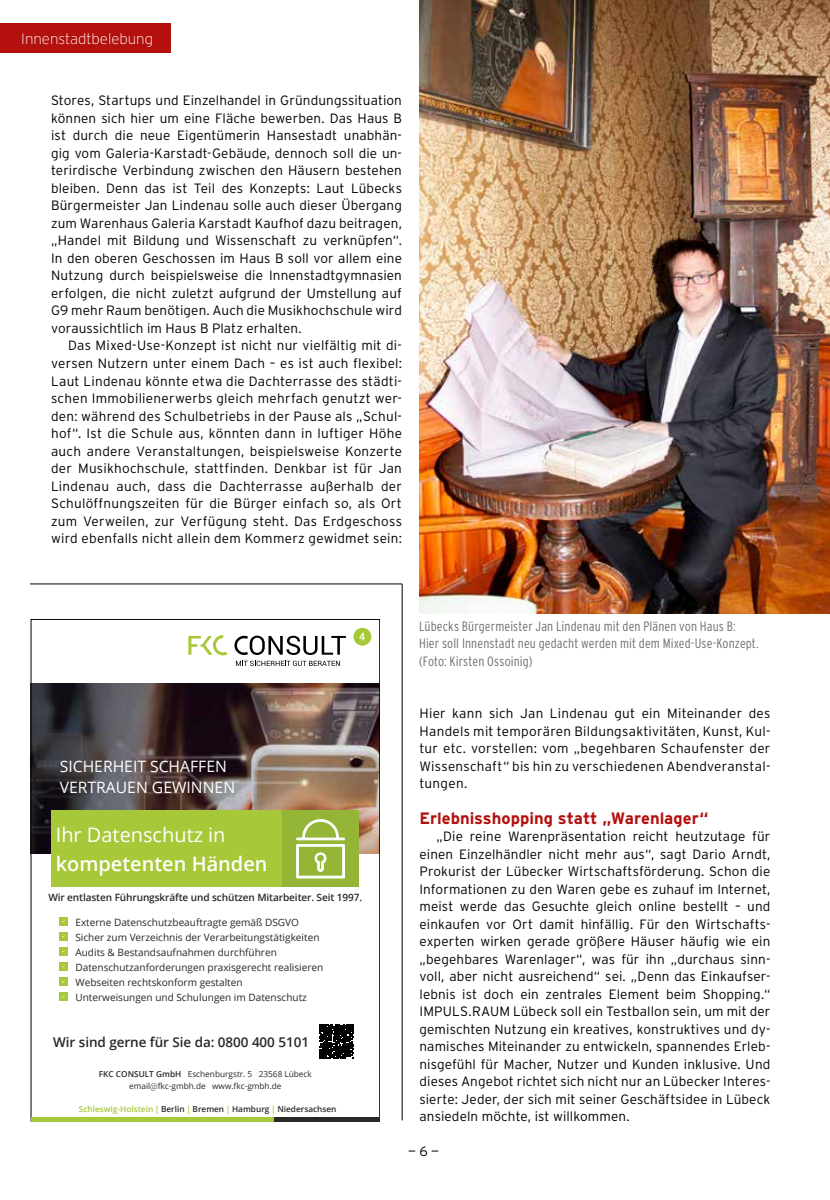
<style>
.page{position:relative;width:830px;height:1200px;background:#fff}
.page>*{position:absolute;margin:0;border:0;box-sizing:border-box;transform-origin:0 0}
.t1{font:600 19.95px "Open Sans";color:#fff}
.t2{font:19.95px "Open Sans";color:#fff}
.t3{font:700 16.5px "Interstate";color:#b4100d}
.t4{font:15.6px/21.6px "Open Sans";color:#fff}
.t5{font:200 15px "Interstate";color:#fff}
.t6{font:300 13.5px/17.5px "Interstate";letter-spacing:.015em;color:#000;text-align:justify}
.t7{font:300 13.5px/17.5px "Interstate Condensed";letter-spacing:.01em;color:#6f6f6e}
.t8{font:600 13.5px "Open Sans";letter-spacing:-.005em;color:#282827}
.t9{font:10.05px/15px "Open Sans";color:#282827}
.t10{font:600 10.05px "Open Sans";letter-spacing:-.01em;color:#282827}
.t11{font:8.25px/12px "Open Sans";color:#282827;text-align:center}
.t12{font:600 8.25px "Open Sans";color:#282827}
.s1{font-weight:600}
.s2{font-family:"Roboto";font-weight:300}
.s3{color:#a7c838}
</style>
<div class="page">
<img style="left:419px;top:0;width:410px;height:613px">
<hr style="left:30px;top:583px;width:372px;height:1px;background:#000">
<hr style="left:401px;top:583px;width:1px;height:537px;background:#000">
<div style="left:0;top:24px;width:170px;height:29px;background:#b4100d"></div>
<svg style="left:188px;top:635px;width:39px;height:20px"></svg>
<div style="left:353px;top:627px;width:18px;height:18px;background:#a7c838;border-radius:50%"></div>
<svg style="left:359px;top:632px;width:5px;height:8px"></svg>
<svg style="left:234px;top:635px;width:112px;height:31px"></svg>
<img style="left:33px;top:683px;width:344px;height:170px">
<div style="left:59px;top:916px;width:9px;height:9px;background:#a7c838"></div>
<div style="left:59px;top:931px;width:9px;height:9px;background:#a7c838"></div>
<div style="left:59px;top:946px;width:9px;height:9px;background:#a7c838"></div>
<div style="left:59px;top:961px;width:9px;height:9px;background:#a7c838"></div>
<div style="left:59px;top:976px;width:9px;height:9px;background:#a7c838"></div>
<div style="left:59px;top:991px;width:9px;height:9px;background:#a7c838"></div>
<div style="left:52px;top:810px;width:307px;height:76px;background:#a7c838"></div>
<div style="left:282px;top:810px;width:77px;height:76px;background:#94b535"></div>
<svg style="left:296px;top:819px;width:48px;height:59px"></svg>
<svg style="left:319px;top:1024px;width:34px;height:34px"></svg>
<div style="left:269px;top:1116px;width:110px;height:5px;background:#282827"></div>
<div style="left:31px;top:1116px;width:242px;height:5px;background:#a7c838"></div>
<p class="t5" style="left:21px;top:31px;width:133px">Innenstadtbelebung</p>
<p class="t6" style="left:51px;top:91px;width:352px">Stores, Startups und Einzelhandel in Gründungssituation können sich hier um eine Fläche bewerben. Das Haus B ist durch die neue Eigentümerin Hansestadt unabhän&shy;gig vom Galeria-Karstadt-Gebäude, dennoch soll die un&shy;terirdische Verbindung zwischen den Häusern bestehen bleiben. Denn das ist Teil des Konzepts: Laut Lübecks Bürgermeister Jan Lindenau solle auch dieser Übergang zum Warenhaus Galeria Karstadt Kaufhof dazu beitragen, „Handel mit Bildung und Wissenschaft zu verknüpfen“.<br>In den oberen Geschossen im Haus B soll vor allem eine Nutzung durch beispielsweise die Innenstadtgymnasien erfolgen, die nicht zuletzt aufgrund der Umstellung auf G9 mehr Raum benötigen. Auch die Musikhochschule wird voraussichtlich im Haus B Platz erhalten.</p>
<p class="t6" style="left:51px;top:337px;width:352px;text-indent:17px">Das Mixed-Use-Konzept ist nicht nur vielfältig mit di&shy;versen Nutzern unter einem Dach – es ist auch flexibel:<br>Laut Lindenau könnte etwa die Dachterrasse des städti&shy;schen Immobilienerwerbs gleich mehrfach genutzt wer&shy;den: während des Schulbetriebs in der Pause als „Schul&shy;hof“. Ist die Schule aus, könnten dann in luftiger Höhe auch andere Veranstaltungen, beispielsweise Konzerte der Musikhochschule, stattfinden. Denkbar ist für Jan Lindenau auch, dass die Dachterrasse außerhalb der Schulöffnungszeiten für die Bürger einfach so, als Ort zum Verweilen, zur Verfügung steht. Das Erdgeschoss wird ebenfalls nicht allein dem Kommerz gewidmet sein:</p>
<p class="t4" style="left:60px;top:754px;width:177px">SICHERHEIT SCHAFFEN<br>VERTRAUEN GEWINNEN</p>
<h1 class="t2" style="left:56px;top:821px;width:171px">Ihr Datenschutz in</h1>
<h1 class="t1" style="left:56px;top:849px;width:213px">kompetenten Händen</h1>
<p class="t10" style="left:48px;top:890px;width:315px">Wir entlasten Führungskräfte und schützen Mitarbeiter. Seit 1997.</p>
<p class="t9" style="left:75px;top:914px;width:249px">Externe Datenschutzbeauftragte gemäß DSGVO Sicher zum Verzeichnis der Verarbeitungstätigkeiten Audits &amp; Bestandsaufnahmen durchführen Datenschutzanforderungen praxisgerecht realisieren Webseiten rechtskonform gestalten<br>Unterweisungen und Schulungen im Datenschutz</p>
<p class="t8" style="left:53px;top:1032px;width:257px">Wir sind gerne für Sie da: 0800 400 5101</p>
<p class="t11" style="left:99px;top:1067px;width:214px"><span class="s1">FKC CONSULT GmbH</span> Eschenburgstr. 5 23568 Lübeck email<span class="s2">@</span>fkc-gmbh.de www.fkc-gmbh.de</p>
<p class="t12" style="left:79px;top:1102px;width:259px"><span class="s3">Schleswig-Holstein |</span> Berlin <span class="s3">|</span> Bremen <span class="s3">|</span> Hamburg <span class="s3">|</span> Niedersachsen</p>
<p class="t7" style="left:419px;top:617px;width:341px">Lübecks Bürgermeister Jan Lindenau mit den Plänen von Haus B:<br>Hier soll Innenstadt neu gedacht werden mit dem Mixed-Use-Konzept. (Foto: Kirsten Ossoinig)</p>
<p class="t6" style="left:419px;top:704px;width:352px">Hier kann sich Jan Lindenau gut ein Miteinander des Handels mit temporären Bildungsaktivitäten, Kunst, Kul&shy;tur etc. vorstellen: vom „begehbaren Schaufenster der Wissenschaft“ bis hin zu verschiedenen Abendveranstal&shy;tungen.</p>
<p class="t3" style="left:419px;top:808px;width:290px">Erlebnisshopping statt „Warenlager“</p>
<p class="t6" style="left:419px;top:827px;width:352px;text-indent:17px">„Die reine Warenpräsentation reicht heutzutage für einen Einzelhändler nicht mehr aus“, sagt Dario Arndt, Prokurist der Lübecker Wirtschaftsförderung. Schon die Informationen zu den Waren gebe es zuhauf im Internet, meist werde das Gesuchte gleich online bestellt – und einkaufen vor Ort damit hinfällig. Für den Wirtschafts&shy;experten wirken gerade größere Häuser häufig wie ein „begehbares Warenlager“, was für ihn „durchaus sinn&shy;voll, aber nicht ausreichend“ sei. „Denn das Einkaufser&shy;lebnis ist doch ein zentrales Element beim Shopping.“ IMPULS.RAUM Lübeck soll ein Testballon sein, um mit der gemischten Nutzung ein kreatives, konstruktives und dy&shy;namisches Miteinander zu entwickeln, spannendes Erleb&shy;nisgefühl für Macher, Nutzer und Kunden inklusive. Und dieses Angebot richtet sich nicht nur an Lübecker Interes&shy;sierte: Jeder, der sich mit seiner Geschäftsidee in Lübeck ansiedeln möchte, ist willkommen.</p>
<p class="t6" style="left:408px;top:1142px;width:32px">— 6 —</p>
</div>
